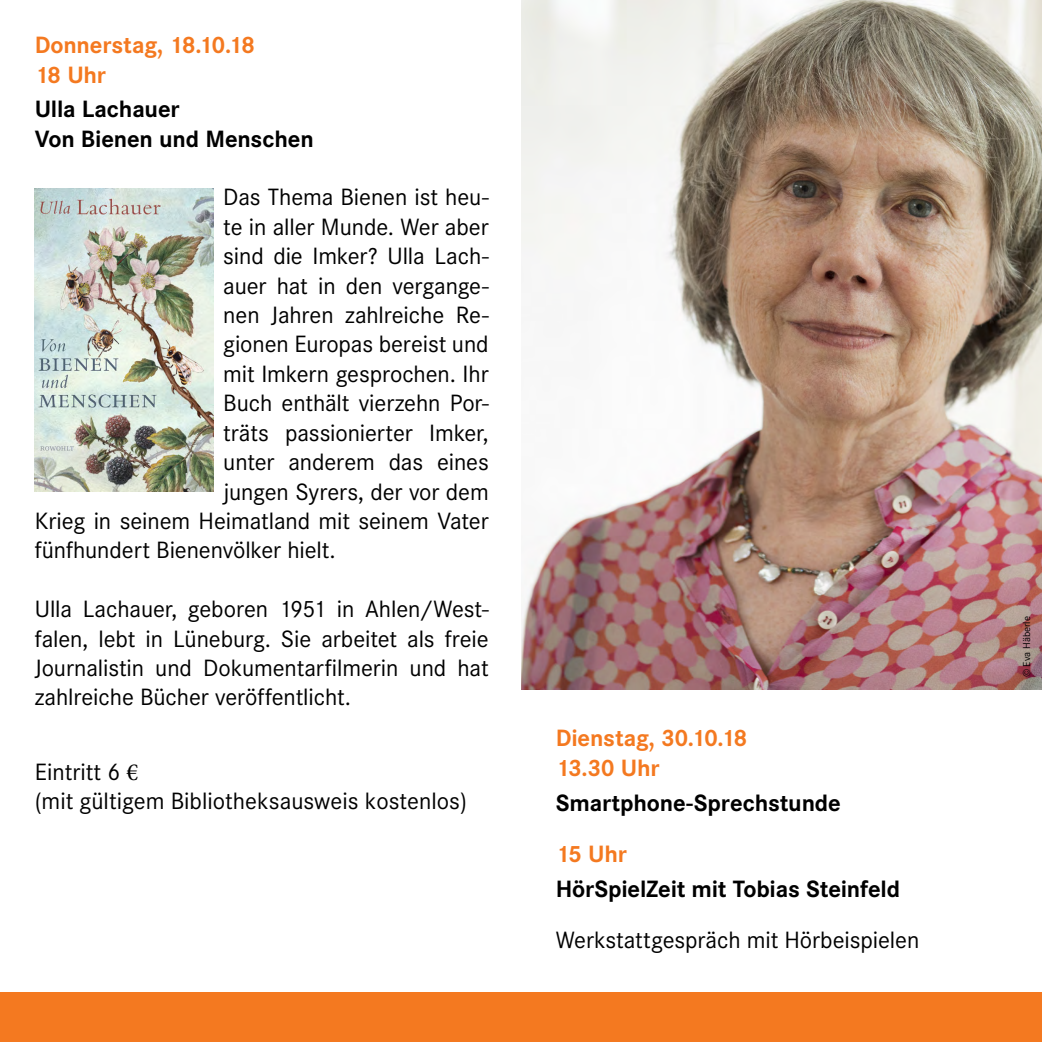
<style>
.page{position:relative;width:1042px;height:1042px;background:#fff}
.page>*{position:absolute;margin:0;border:0;box-sizing:border-box;transform-origin:0 0}
.t1{font:24.5px/29.4px "Corporate S";letter-spacing:-.005em;color:#000;text-align:justify}
.t2{font:700 24.5px/29.4px "Corporate S";letter-spacing:-.01em;color:#000}
.t3{font:700 24.5px/29.8px "Corporate S";letter-spacing:-.015em;color:#f47920}
.t4{font:10.5px "Corporate S";color:#000}
.s1{font-family:"Minion Pro"}
</style>
<div class="page">
<img style="left:35px;top:189px;width:178px;height:302px">
<div style="left:0;top:992px;width:531px;height:50px;background:#f47920"></div>
<img style="left:521px;top:0;width:521px;height:689px">
<div style="left:511px;top:992px;width:531px;height:50px;background:#f47920"></div>
<p class="t3" style="left:35px;top:31px;width:222px">Donnerstag, 18.10.18<br>18 Uhr</p>
<p class="t2" style="left:35px;top:95px;width:280px">Ulla Lachauer<br>Von Bienen und Menschen</p>
<p class="t1" style="left:223px;top:183px;width:267px">Das Thema Bienen ist heu-</p>
<p class="t1" style="left:223px;top:212px;width:267px">te in aller Munde. Wer aber</p>
<p class="t1" style="left:223px;top:242px;width:267px">sind die Imker? Ulla Lach-</p>
<p class="t1" style="left:223px;top:271px;width:267px">auer hat in den vergange-</p>
<p class="t1" style="left:223px;top:300px;width:267px">nen Jahren zahlreiche Re-</p>
<p class="t1" style="left:223px;top:330px;width:267px">gionen Europas bereist und</p>
<p class="t1" style="left:223px;top:359px;width:267px">mit Imkern gesprochen. Ihr</p>
<p class="t1" style="left:223px;top:389px;width:267px">Buch enthält vierzehn Por-</p>
<p class="t1" style="left:223px;top:418px;width:267px">träts passionierter Imker,</p>
<p class="t1" style="left:223px;top:447px;width:267px">unter anderem das eines</p>
<p class="t1" style="left:223px;top:477px;width:267px">jungen Syrers, der vor dem</p>
<p class="t1" style="left:35px;top:506px;width:455px">Krieg in seinem Heimatland mit seinem Vater</p>
<p class="t1" style="left:35px;top:536px;width:302px">fünfhundert Bienenvölker hielt.</p>
<p class="t1" style="left:35px;top:594px;width:455px">Ulla Lachauer, geboren 1951 in Ahlen/West&shy;falen, lebt in Lüneburg. Sie arbeitet als freie Journalistin und Dokumentarfilmerin und hat zahlreiche Bücher veröffentlicht.</p>
<p class="t1" style="left:35px;top:756px;width:434px">Eintritt 6 <span class="s1">€<br></span>(mit gültigem Bibliotheksausweis kostenlos)</p>
<p class="t3" style="left:556px;top:724px;width:193px">Dienstag, 30.10.18<br>13.30 Uhr</p>
<p class="t2" style="left:556px;top:788px;width:287px">Smartphone-Sprechstunde</p>
<p class="t3" style="left:556px;top:839px;width:73px">15 Uhr</p>
<p class="t2" style="left:556px;top:874px;width:346px">HörSpielZeit mit Tobias Steinfeld</p>
<p class="t1" style="left:556px;top:925px;width:365px">Werkstattgespräch mit Hörbeispielen</p>
<p class="t4" style="left:1020px;top:677px;width:63px;rotate:-90deg">© Eva Häberle</p>
</div>
